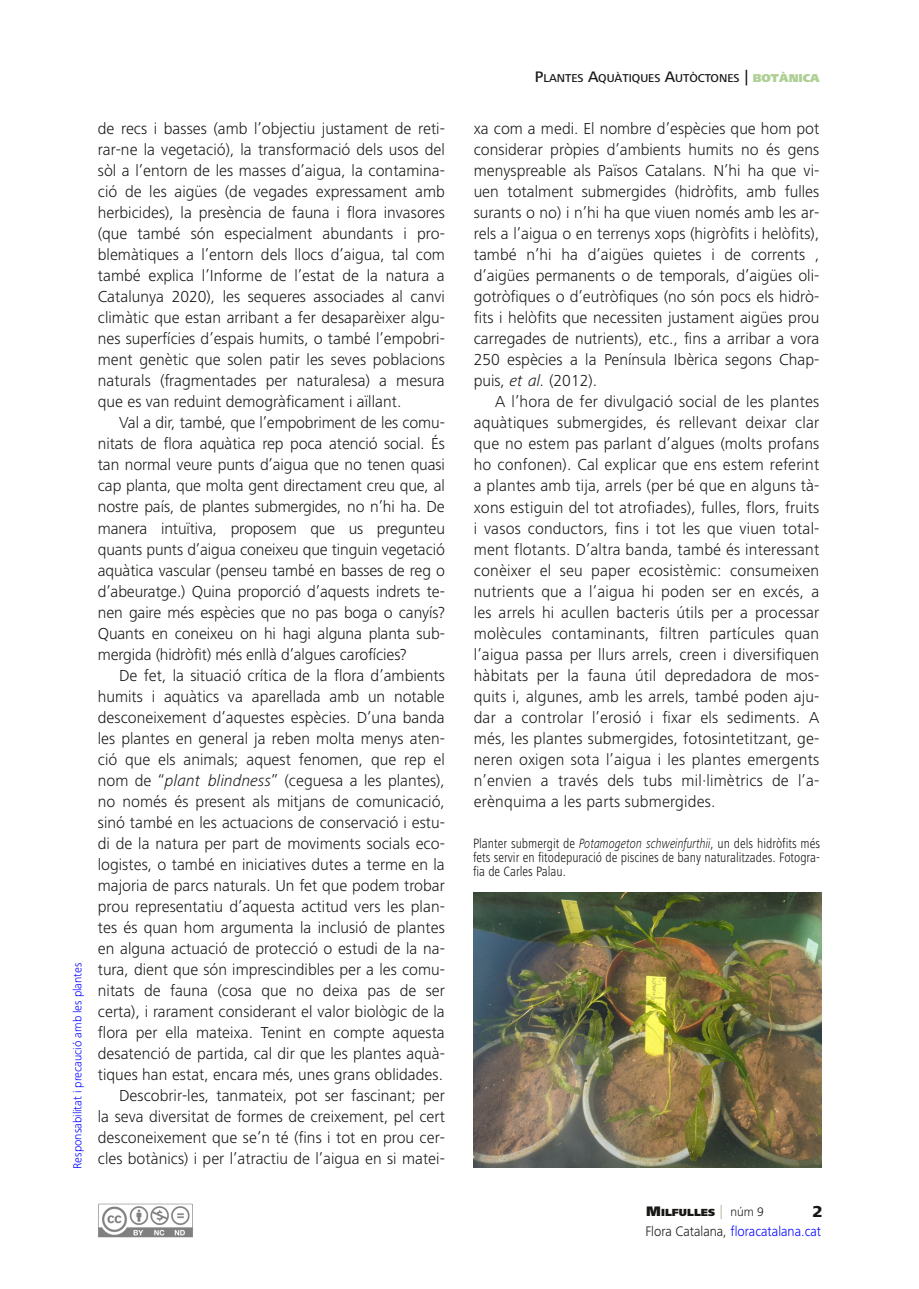
<style>
.page{position:relative;width:919px;height:1289px;background:#fff}
.page>*{position:absolute;margin:0;border:0;box-sizing:border-box;transform-origin:0 0}
.t1{font:300 16.5px/21px "Frutiger Next LT";color:#181715;text-align:justify}
.t2{font:800 16.5px "Frutiger Next LT";color:#181715}
.t3{font:300 14.25px "Frutiger Next LT";letter-spacing:-.005em;color:#00f;scale:.95 1}
.t4{font:300 condensed 13.95px/14px "Frutiger Next LT";color:#181715;text-align:justify}
.t5{font:300 12px "Frutiger Next LT";letter-spacing:-.005em;color:#00f}
.t6{font:500 11.85px "Frutiger Next LT";color:#181715}
.t7{font:900 10.65px "Frutiger Next LT";color:#181715}
.s1{font-style:italic}
.s2{font-size:15.75px}
.s3{font-weight:900;color:#afd095}
.s4{font-style:italic;font-stretch:normal}
.s5{font-size:14.25px}
.s6{font-weight:500;font-size:14.25px;color:#c1cbae}
.s7{font-weight:300;font-size:12.75px}
.s8{color:#181715}
</style>
<div class="page">
<img style="left:98px;top:1203px;width:95px;height:35px">
<img style="left:473px;top:892px;width:348px;height:275px">
<p class="t5" style="left:71px;top:1168px;width:208px;rotate:-90deg">Responsabilitat i precaució amb les plantes</p>
<p class="t1" style="left:98px;top:118px;width:348px">de recs i basses (amb l’objectiu justament de reti&shy;rar-ne la vegetació), la transformació dels usos del sòl a l’entorn de les masses d’aigua, la contamina&shy;ció de les aigües (de vegades expressament amb herbicides), la presència de fauna i flora invasores (que també són especialment abundants i pro&shy;blemàtiques a l’entorn dels llocs d’aigua, tal com també explica l’Informe de l’estat de la natura a Catalunya 2020), les sequeres associades al canvi climàtic que estan arribant a fer desaparèixer algu&shy;nes superfícies d’espais humits, o també l’empobri&shy;ment genètic que solen patir les seves poblacions naturals (fragmentades per naturalesa) a mesura que es van reduint demogràficament i aïllant.</p>
<p class="t1" style="left:98px;top:412px;width:348px;text-indent:21px">Val a dir, també, que l’empobriment de les comu&shy;nitats de flora aquàtica rep poca atenció social. És tan normal veure punts d’aigua que no tenen quasi cap planta, que molta gent directament creu que, al nostre país, de plantes submergides, no n’hi ha. De manera intuïtiva, proposem que us pregunteu quants punts d’aigua coneixeu que tinguin vegetació aquàtica vascular (penseu també en basses de reg o d’abeuratge.) Quina proporció d’aquests indrets te&shy;nen gaire més espècies que no pas boga o canyís?<br>Quants en coneixeu on hi hagi alguna planta sub&shy;mergida (hidròfit) més enllà d’algues carofícies?</p>
<p class="t1" style="left:98px;top:664px;width:348px;text-align:right">De fet, la situació crítica de la flora d’ambients humits i aquàtics va aparellada amb un notable desconeixement d’aquestes espècies. D’una banda les plantes en general ja reben molta menys aten&shy;ció que els animals; aquest fenomen, que rep el nom de “<span class="s1">plant blindness</span>” (ceguesa a les plantes), no només és present als mitjans de comunicació, sinó també en les actuacions de conservació i estu&shy;di de la natura per part de moviments socials eco&shy;logistes, o també en iniciatives dutes a terme en la majoria de parcs naturals. Un fet que podem trobar prou representatiu d’aquesta actitud vers les plan&shy;tes és quan hom argumenta la inclusió de plantes en alguna actuació de protecció o estudi de la na&shy;tura, dient que són imprescindibles per a les comu&shy;nitats de fauna (cosa que no deixa pas de ser certa), i rarament considerant el valor biològic de la flora per ella mateixa. Tenint en compte aquesta desatenció de partida, cal dir que les plantes aquà&shy;tiques han estat, encara més, unes grans oblidades.<br>Descobrir-les, tanmateix, pot ser fascinant; per<br>la seva diversitat de formes de creixement, pel cert desconeixement que se’n té (fins i tot en prou cer&shy;cles botànics) i per l’atractiu de l’aigua en si matei-</p>
<p class="t6" style="left:534px;top:72px;width:286px"><span class="s2">P</span>LANTES <span class="s2">A</span>QUÀTIQUES <span class="s2">A</span>UTÒCTONES <span class="s2">|</span> <span class="s3">BOTÀNICA</span></p>
<p class="t1" style="left:473px;top:118px;width:347px">xa com a medi. El nombre d’espècies que hom pot considerar pròpies d’ambients humits no és gens menyspreable als Països Catalans. N’hi ha que vi&shy;uen totalment submergides (hidròfits, amb fulles surants o no) i n’hi ha que viuen només amb les ar&shy;rels a l’aigua o en terrenys xops (higròfits i helòfits), també n’hi ha d’aigües quietes i de corrents , d’aigües permanents o de temporals, d’aigües oli&shy;gotròfiques o d’eutròfiques (no són pocs els hidrò&shy;fits i helòfits que necessiten justament aigües prou carregades de nutrients), etc., fins a arribar a vora 250 espècies a la Península Ibèrica segons Chap&shy;puis, <span class="s1">et al.</span> (2012).</p>
<p class="t1" style="left:473px;top:391px;width:347px;text-indent:21px">A l’hora de fer divulgació social de les plantes aquàtiques submergides, és rellevant deixar clar que no estem pas parlant d’algues (molts profans ho confonen). Cal explicar que ens estem referint a plantes amb tija, arrels (per bé que en alguns tà&shy;xons estiguin del tot atrofiades), fulles, flors, fruits i vasos conductors, fins i tot les que viuen total&shy;ment flotants. D’altra banda, també és interessant conèixer el seu paper ecosistèmic: consumeixen nutrients que a l’aigua hi poden ser en excés, a les arrels hi acullen bacteris útils per a processar molècules contaminants, filtren partícules quan l’aigua passa per llurs arrels, creen i diversifiquen hàbitats per la fauna útil depredadora de mos&shy;quits i, algunes, amb les arrels, també poden aju&shy;dar a controlar l’erosió i fixar els sediments. A més, les plantes submergides, fotosintetitzant, ge&shy;neren oxigen sota l’aigua i les plantes emergents n’envien a través dels tubs mil·limètrics de l’a&shy;erènquima a les parts submergides.</p>
<p class="t4" style="left:473px;top:836px;width:348px">Planter submergit de <span class="s4">Potamogeton schweinfurthii</span>, un dels hidròfits més fets servir en fitodepuració de piscines de bany naturalitzades. Fotogra&shy;fia de Carles Palau.</p>
<p class="t7" style="left:646px;top:1206px;width:119px"><span class="s5">M</span>ILFULLES <span class="s6">|</span> <span class="s7">núm 9</span></p>
<p class="t2" style="left:812px;top:1202px;width:12px">2</p>
<p class="t3" style="left:645px;top:1223px;width:186px"><span class="s8">Flora Catalana,</span> floracatalana.cat</p>
</div>
